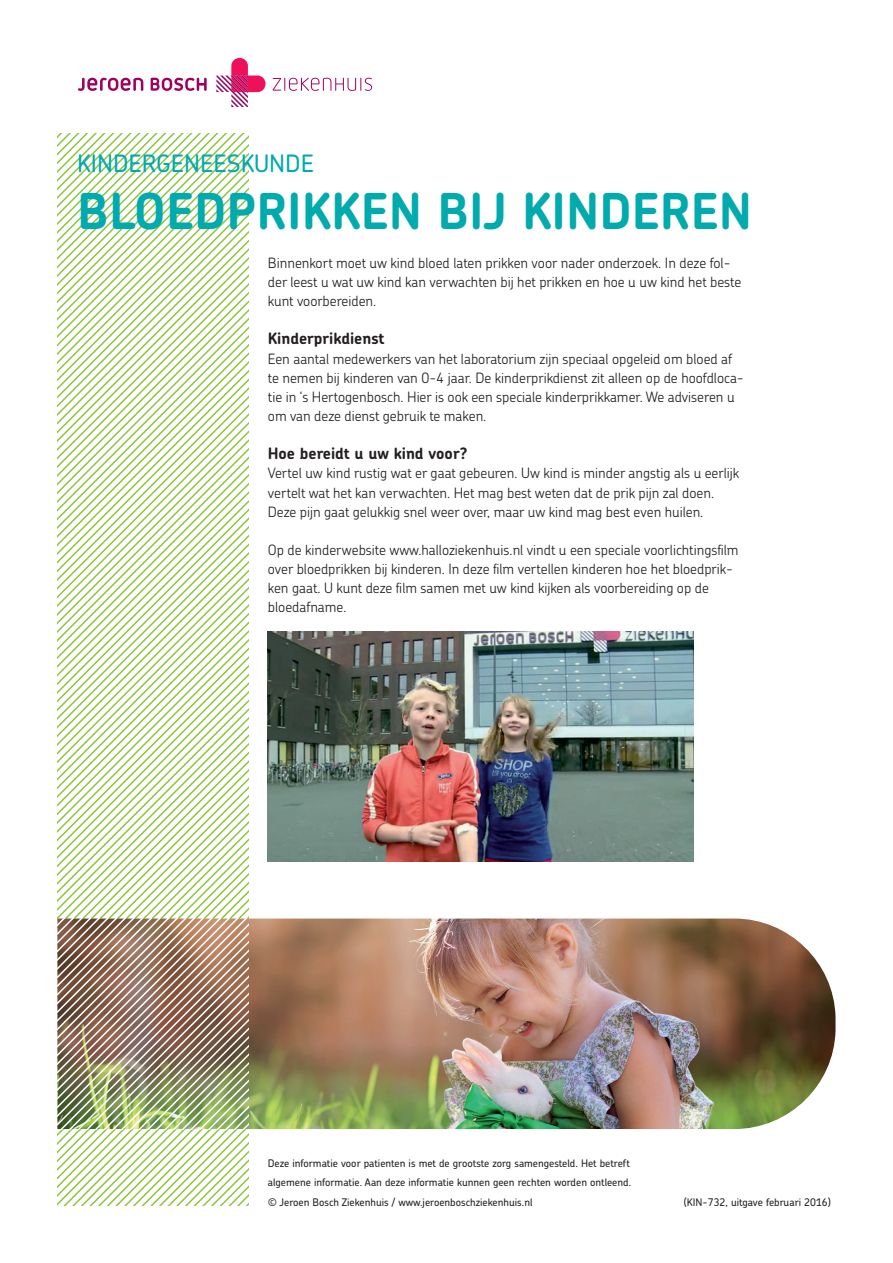
<style>
.page{position:relative;width:893px;height:1263px;background:#fff}
.page>*{position:absolute;margin:0;border:0;box-sizing:border-box;transform-origin:0 0}
.t1{font:700 49.5px "Chevin";color:#00aaad}
.t2{font:500 24px "Chevin";color:#00aaad}
.t3{font:700 15.75px "Chevin";letter-spacing:-.005em;color:#231f20}
.t4{font:300 14.25px/19.2px "Chevin";color:#231f20}
.t5{font:500 10.5px/19.2px "Chevin";color:#231f20}
</style>
<div class="page">
<svg style="left:57px;top:134px;width:192px;height:238px"></svg>
<svg style="left:216px;top:58px;width:49px;height:49px"></svg>
<svg style="left:273px;top:78px;width:99px;height:13px"></svg>
<svg style="left:151px;top:78px;width:56px;height:13px"></svg>
<svg style="left:78px;top:78px;width:65px;height:13px"></svg>
<img style="left:249px;top:918px;width:586px;height:211px">
<svg style="left:57px;top:372px;width:192px;height:833px"></svg>
<img style="left:268px;top:631px;width:425px;height:230px">
<h2 class="t2" style="left:77px;top:148px;width:238px">Kindergeneeskunde</h2>
<h1 class="t1" style="left:77px;top:179px;width:676px">Bloedprikken bij kinderen</h1>
<p class="t4" style="left:268px;top:253px;width:475px">Binnenkort moet uw kind bloed laten prikken voor nader onderzoek. In deze fol&shy;der leest u wat uw kind kan verwachten bij het prikken en hoe u uw kind het beste kunt voorbereiden.</p>
<p class="t3" style="left:268px;top:328px;width:118px">Kinderprikdienst</p>
<p class="t4" style="left:268px;top:349px;width:477px">Een aantal medewerkers van het laboratorium zijn speciaal opgeleid om bloed af te nemen bij kinderen van 0-4 jaar. De kinderprikdienst zit alleen op de hoofdloca&shy;tie in ‘s Hertogenbosch. Hier is ook een speciale kinderprikkamer. We adviseren u om van deze dienst gebruik te maken.</p>
<p class="t3" style="left:268px;top:443px;width:201px">Hoe bereidt u uw kind voor?</p>
<p class="t4" style="left:268px;top:463px;width:473px">Vertel uw kind rustig wat er gaat gebeuren. Uw kind is minder angstig als u eerlijk vertelt wat het kan verwachten. Het mag best weten dat de prik pijn zal doen.<br>Deze pijn gaat gelukkig snel weer over, maar uw kind mag best even huilen.</p>
<p class="t4" style="left:268px;top:540px;width:472px">Op de kinderwebsite www.halloziekenhuis.nl vindt u een speciale voorlichtingsfilm over bloedprikken bij kinderen. In deze film vertellen kinderen hoe het bloedprik&shy;ken gaat. U kunt deze film samen met uw kind kijken als voorbereiding op de bloedafname.</p>
<p class="t5" style="left:268px;top:1154px;width:365px">Deze informatie voor patienten is met de grootste zorg samengesteld. Het betreft algemene informatie. Aan deze informatie kunnen geen rechten worden ontleend. © Jeroen Bosch Ziekenhuis / www.jeroenboschziekenhuis.nl</p>
<p class="t5" style="left:684px;top:1192px;width:149px">(KIN -732, uitgave februari 2016)</p>
</div>
